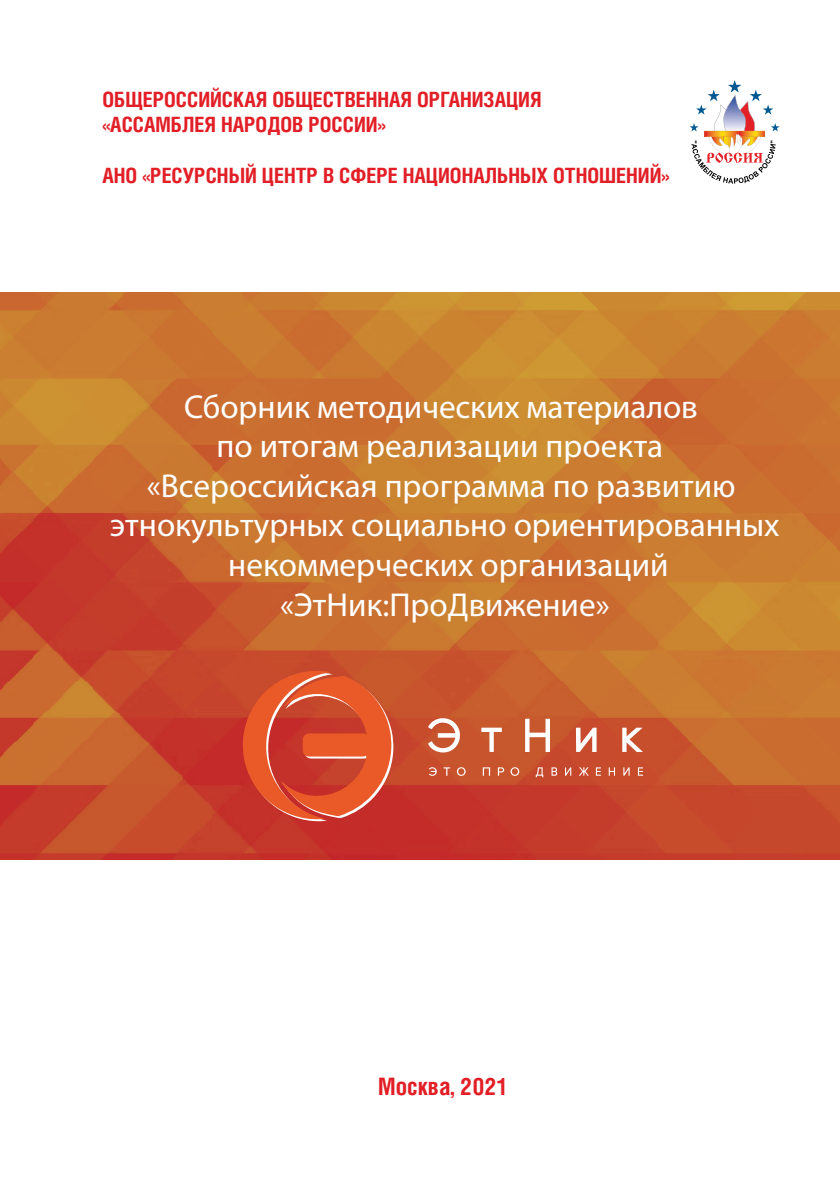
<style>
.page{position:relative;width:840px;height:1191px;background:#fff}
.page>*{position:absolute;margin:0;border:0;box-sizing:border-box;transform-origin:0 0}
.t1{font:33.2px/39.6px "Myriad Pro";color:#fff;text-align:center}
.t2{font:700 24px "Helios Cond C";color:#e21e26}
.t3{font:700 21px/25.2px "Helios Cond C";color:#e21e26}
</style>
<div class="page">
<img style="left:0;top:292px;width:839px;height:567px">
<svg style="left:689px;top:80px;width:90px;height:104px"></svg>
<svg style="left:237px;top:668px;width:156px;height:156px;background:#d64f32"></svg>
<svg style="left:428px;top:718px;width:32px;height:34px"></svg>
<svg style="left:525px;top:718px;width:24px;height:34px"></svg>
<svg style="left:575px;top:727px;width:21px;height:25px"></svg>
<svg style="left:622px;top:727px;width:20px;height:25px"></svg>
<svg style="left:481px;top:727px;width:20px;height:25px"></svg>
<svg style="left:428px;top:767px;width:8px;height:9px"></svg>
<svg style="left:443px;top:767px;width:7px;height:8px"></svg>
<svg style="left:456px;top:767px;width:9px;height:9px"></svg>
<svg style="left:482px;top:767px;width:8px;height:8px"></svg>
<svg style="left:497px;top:767px;width:7px;height:8px"></svg>
<svg style="left:510px;top:767px;width:9px;height:9px"></svg>
<svg style="left:535px;top:767px;width:8px;height:10px"></svg>
<svg style="left:551px;top:767px;width:6px;height:8px"></svg>
<svg style="left:564px;top:767px;width:7px;height:8px"></svg>
<svg style="left:578px;top:767px;width:10px;height:8px"></svg>
<svg style="left:595px;top:767px;width:5px;height:8px"></svg>
<svg style="left:608px;top:767px;width:6px;height:8px"></svg>
<svg style="left:623px;top:767px;width:6px;height:8px"></svg>
<svg style="left:637px;top:767px;width:5px;height:8px"></svg>
<p class="t3" style="left:102px;top:86px;width:440px">ОБЩЕРОССИЙСКАЯ ОБЩЕСТВЕННАЯ ОРГАНИЗАЦИЯ «АССАМБЛЕЯ НАРОДОВ РОССИИ»</p>
<p class="t3" style="left:102px;top:162px;width:568px">АНО «РЕСУРСНЫЙ ЦЕНТР В СФЕРЕ НАЦИОНАЛЬНЫХ ОТНОШЕНИЙ»</p>
<p class="t1" style="left:110px;top:386px;width:671px">Сборник методических материалов<br>по итогам реализации проекта «Всероссийская программа по развитию этнокультурных социально ориентированных некоммерческих организаций «ЭтНик:ПроДвижение»</p>
<p class="t2" style="left:378px;top:1071px;width:131px">Москва, 2021</p>
</div>
